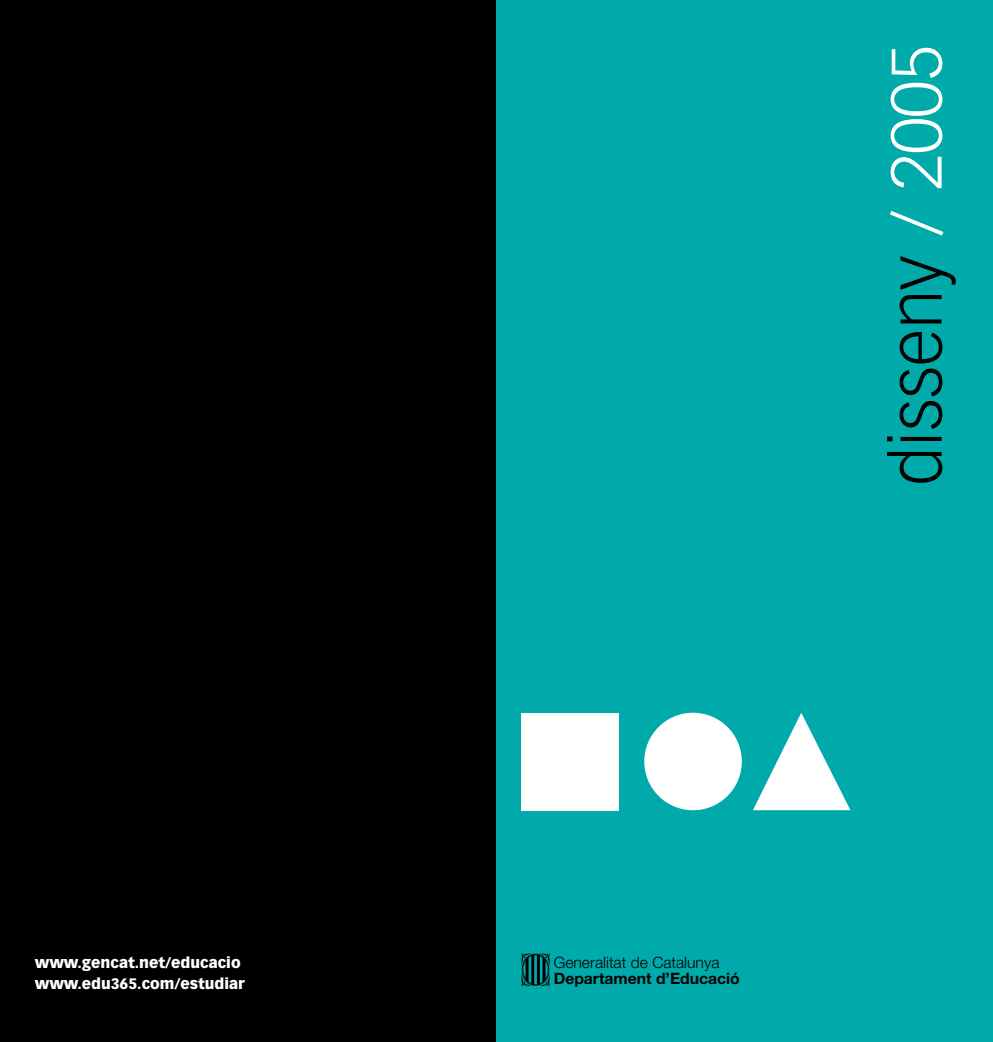
<style>
.page{position:relative;width:993px;height:1042px;background:#fff}
.page>*{position:absolute;margin:0;border:0;box-sizing:border-box;transform-origin:0 0}
.t1{font:300 70px "Vectora LH";color:#000}
.t2{font:300 15.75px "Helvetica Neue";color:#000}
.t3{font:700 15.75px "Helvetica Neue";color:#000}
.t4{font:900 14.88px/21px "Vectora LH";color:#fff}
.s1{color:#fff}
</style>
<div class="page">
<div style="left:0;top:0;width:496px;height:1042px;background:#000"></div>
<div style="left:496px;top:0;width:496px;height:1042px;background:#0aa"></div>
<img style="left:521px;top:953px;width:28px;height:32px">
<div style="left:521px;top:713px;width:97px;height:97px;background:#fff"></div>
<div style="left:644px;top:713px;width:97px;height:97px;background:#fff;border-radius:50%"></div>
<svg style="left:753px;top:713px;width:97px;height:97px"></svg>
<p class="t4" style="left:35px;top:952px;width:211px">www.gencat.net/educacio www.edu365.com/estudiar</p>
<h1 class="t1" style="left:886px;top:485px;width:442px;rotate:-90deg">disseny <span class="s1">/ 2005</span></h1>
<p class="t2" style="left:553px;top:953px;width:167px">Generalitat de Catalunya</p>
<p class="t3" style="left:553px;top:968px;width:187px">Departament d’Educació</p>
</div>
